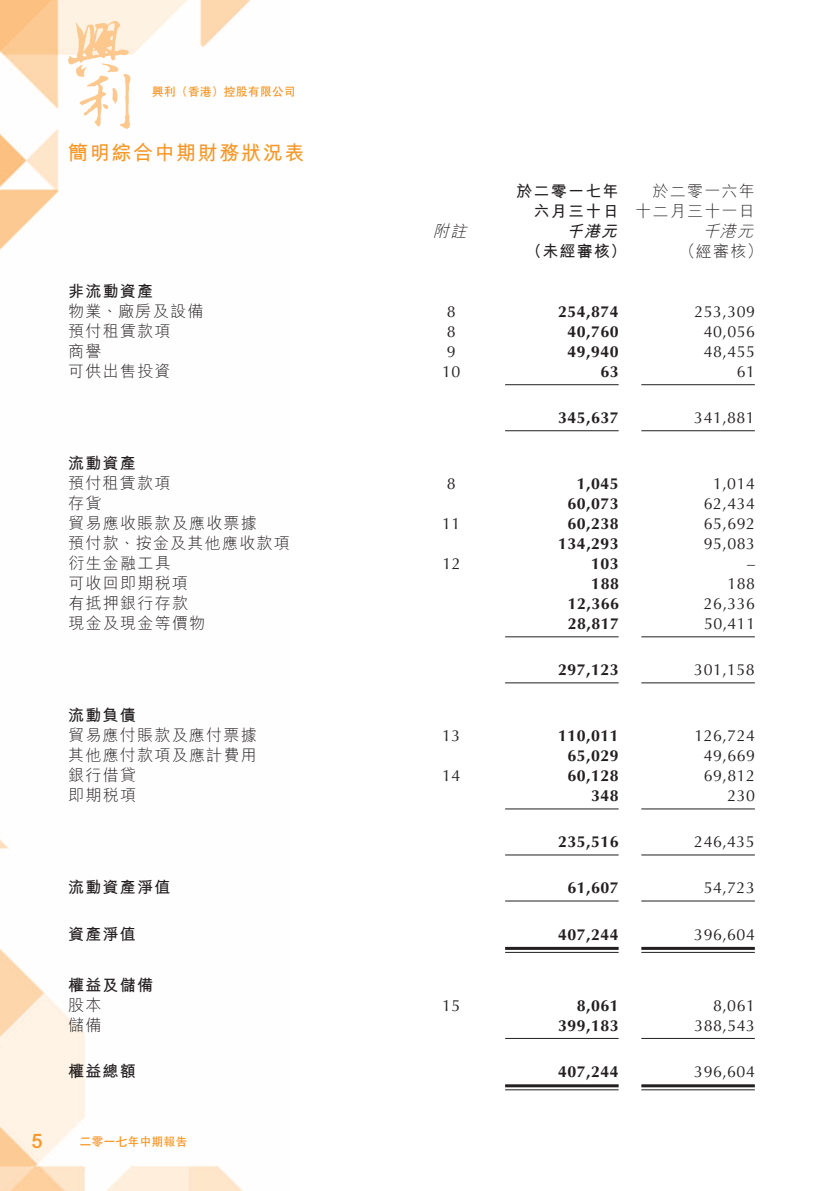
<style>
.page{position:relative;width:840px;height:1191px;background:#fff}
.page>*{position:absolute;margin:0;border:0;box-sizing:border-box;transform-origin:0 0}
.t1{font:700 20px "M Hei HK";letter-spacing:.08em;color:#f79727}
.t2{font:500 20px "Arial MT Std";color:#f79727}
.t3{font:16px "Optima LT Std";letter-spacing:.03em;color:#231f20}
.t4{font:700 16px "Optima LT Std";letter-spacing:.03em;color:#231f20}
.t5{font:300 16px "M Hei HK";letter-spacing:.08em;color:#231f20}
.t6{font:700 16px "M Hei HK";letter-spacing:.08em;color:#231f20}
.t7{font:italic 300 16px "M Hei HK";color:#231f20}
.t8{font:italic 700 16px "M Hei HK";color:#231f20}
.t9{font:700 12px "C Hei 2 HK";color:#f79727}
</style>
<div class="page">
<img style="left:0;top:0;width:251px;height:1191px">
<svg style="left:67px;top:21px;width:64px;height:108px"></svg>
<hr style="left:505px;top:384px;width:113px;height:1px;background:#231f20">
<hr style="left:641px;top:384px;width:113px;height:1px;background:#231f20">
<hr style="left:505px;top:430px;width:113px;height:1px;background:#231f20">
<hr style="left:641px;top:430px;width:113px;height:1px;background:#231f20">
<hr style="left:505px;top:636px;width:113px;height:1px;background:#231f20">
<hr style="left:641px;top:636px;width:113px;height:1px;background:#231f20">
<hr style="left:505px;top:682px;width:113px;height:1px;background:#231f20">
<hr style="left:641px;top:682px;width:113px;height:1px;background:#231f20">
<hr style="left:505px;top:808px;width:113px;height:1px;background:#231f20">
<hr style="left:641px;top:808px;width:113px;height:1px;background:#231f20">
<hr style="left:505px;top:854px;width:113px;height:1px;background:#231f20">
<hr style="left:641px;top:854px;width:113px;height:1px;background:#231f20">
<hr style="left:505px;top:900px;width:113px;height:1px;background:#231f20">
<hr style="left:641px;top:900px;width:113px;height:1px;background:#231f20">
<hr style="left:505px;top:947px;width:113px;height:3px;background:#231f20">
<hr style="left:505px;top:952px;width:113px;height:1px;background:#231f20">
<hr style="left:641px;top:947px;width:113px;height:3px;background:#231f20">
<hr style="left:641px;top:952px;width:113px;height:1px;background:#231f20">
<hr style="left:505px;top:1038px;width:113px;height:1px;background:#231f20">
<hr style="left:641px;top:1038px;width:113px;height:1px;background:#231f20">
<hr style="left:505px;top:1084px;width:113px;height:3px;background:#231f20">
<hr style="left:505px;top:1089px;width:113px;height:1px;background:#231f20">
<hr style="left:641px;top:1084px;width:113px;height:3px;background:#231f20">
<hr style="left:641px;top:1089px;width:113px;height:1px;background:#231f20">
<p class="t9" style="left:152px;top:83px;width:145px">興利（香港）控股有限公司</p>
<p class="t1" style="left:68px;top:138px;width:238px">簡明綜合中期財務狀況表</p>
<p class="t6" style="left:68px;top:280px;width:86px">非流動資產</p>
<p class="t5" style="left:68px;top:300px;width:137px">物業、廠房及設備</p>
<p class="t5" style="left:68px;top:320px;width:104px">預付租賃款項</p>
<p class="t5" style="left:68px;top:340px;width:35px">商譽</p>
<p class="t5" style="left:68px;top:360px;width:104px">可供出售投資</p>
<p class="t6" style="left:68px;top:452px;width:69px">流動資產</p>
<p class="t5" style="left:68px;top:472px;width:104px">預付租賃款項</p>
<p class="t5" style="left:68px;top:492px;width:35px">存貨</p>
<p class="t5" style="left:68px;top:512px;width:190px">貿易應收賬款及應收票據</p>
<p class="t5" style="left:68px;top:532px;width:223px">預付款、按金及其他應收款項</p>
<p class="t5" style="left:68px;top:552px;width:104px">衍生金融工具</p>
<p class="t5" style="left:68px;top:572px;width:121px">可收回即期稅項</p>
<p class="t5" style="left:68px;top:592px;width:121px">有抵押銀行存款</p>
<p class="t5" style="left:68px;top:612px;width:138px">現金及現金等價物</p>
<p class="t6" style="left:68px;top:704px;width:69px">流動負債</p>
<p class="t5" style="left:68px;top:724px;width:190px">貿易應付賬款及應付票據</p>
<p class="t5" style="left:68px;top:744px;width:190px">其他應付款項及應計費用</p>
<p class="t5" style="left:68px;top:764px;width:69px">銀行借貸</p>
<p class="t5" style="left:68px;top:784px;width:69px">即期稅項</p>
<p class="t2" style="left:31px;top:1129px;width:13px">5</p>
<p class="t6" style="left:68px;top:876px;width:104px">流動資產淨值</p>
<p class="t6" style="left:68px;top:922px;width:69px">資產淨值</p>
<p class="t6" style="left:68px;top:973px;width:86px">權益及儲備</p>
<p class="t5" style="left:68px;top:993px;width:35px">股本</p>
<p class="t5" style="left:68px;top:1013px;width:35px">儲備</p>
<p class="t6" style="left:68px;top:1059px;width:69px">權益總額</p>
<p class="t9" style="left:79px;top:1132px;width:109px">二零一七年中期報告</p>
<p class="t6" style="left:516px;top:180px;width:104px">於二零一七年</p>
<p class="t5" style="left:652px;top:180px;width:104px">於二零一六年</p>
<p class="t6" style="left:533px;top:200px;width:86px">六月三十日</p>
<p class="t5" style="left:635px;top:200px;width:121px">十二月三十一日</p>
<p class="t7" style="left:432px;top:220px;width:40px">附註</p>
<p class="t8" style="left:566px;top:220px;width:58px">千港元</p>
<p class="t7" style="left:702px;top:220px;width:58px">千港元</p>
<p class="t6" style="left:525px;top:240px;width:102px">（未經審核）</p>
<p class="t5" style="left:679px;top:240px;width:85px">（經審核(</p>
<p class="t3" style="left:446px;top:302px;width:10px">8</p>
<p class="t4" style="left:558px;top:302px;width:62px">254,874</p>
<p class="t3" style="left:694px;top:302px;width:62px">253,309</p>
<p class="t3" style="left:446px;top:322px;width:10px">8</p>
<p class="t4" style="left:567px;top:322px;width:53px">40,760</p>
<p class="t3" style="left:703px;top:322px;width:53px">40,056</p>
<p class="t3" style="left:446px;top:342px;width:10px">9</p>
<p class="t4" style="left:567px;top:342px;width:53px">49,940</p>
<p class="t3" style="left:703px;top:342px;width:53px">48,455</p>
<p class="t3" style="left:442px;top:362px;width:20px">10</p>
<p class="t4" style="left:600px;top:362px;width:20px">63</p>
<p class="t3" style="left:736px;top:362px;width:20px">61</p>
<p class="t4" style="left:557px;top:408px;width:62px">345,637</p>
<p class="t3" style="left:694px;top:408px;width:62px">341,881</p>
<p class="t3" style="left:446px;top:474px;width:10px">8</p>
<p class="t4" style="left:576px;top:474px;width:43px">1,045</p>
<p class="t3" style="left:712px;top:474px;width:43px">1,014</p>
<p class="t4" style="left:567px;top:494px;width:53px">60,073</p>
<p class="t3" style="left:703px;top:494px;width:53px">62,434</p>
<p class="t3" style="left:442px;top:514px;width:20px">11</p>
<p class="t4" style="left:567px;top:514px;width:53px">60,238</p>
<p class="t3" style="left:703px;top:514px;width:53px">65,692</p>
<p class="t4" style="left:558px;top:534px;width:62px">134,293</p>
<p class="t3" style="left:703px;top:534px;width:53px">95,083</p>
<p class="t3" style="left:442px;top:554px;width:20px">12</p>
<p class="t4" style="left:591px;top:554px;width:29px">103</p>
<p class="t3" style="left:746px;top:554px;width:9px">–</p>
<p class="t4" style="left:591px;top:574px;width:29px">188</p>
<p class="t3" style="left:727px;top:574px;width:29px">188</p>
<p class="t4" style="left:567px;top:594px;width:53px">12,366</p>
<p class="t3" style="left:703px;top:594px;width:53px">26,336</p>
<p class="t4" style="left:567px;top:614px;width:53px">28,817</p>
<p class="t3" style="left:703px;top:614px;width:53px">50,411</p>
<p class="t4" style="left:557px;top:660px;width:62px">297,123</p>
<p class="t3" style="left:694px;top:660px;width:62px">301,158</p>
<p class="t3" style="left:442px;top:726px;width:20px">13</p>
<p class="t4" style="left:558px;top:726px;width:62px">110,011</p>
<p class="t3" style="left:694px;top:726px;width:62px">126,724</p>
<p class="t4" style="left:567px;top:746px;width:53px">65,029</p>
<p class="t3" style="left:703px;top:746px;width:53px">49,669</p>
<p class="t3" style="left:442px;top:766px;width:20px">14</p>
<p class="t4" style="left:567px;top:766px;width:53px">60,128</p>
<p class="t3" style="left:703px;top:766px;width:53px">69,812</p>
<p class="t4" style="left:591px;top:786px;width:29px">348</p>
<p class="t3" style="left:727px;top:786px;width:29px">230</p>
<p class="t4" style="left:557px;top:832px;width:62px">235,516</p>
<p class="t3" style="left:694px;top:832px;width:62px">246,435</p>
<p class="t4" style="left:567px;top:878px;width:53px">61,607</p>
<p class="t3" style="left:703px;top:878px;width:53px">54,723</p>
<p class="t4" style="left:557px;top:924px;width:62px">407,244</p>
<p class="t3" style="left:694px;top:924px;width:62px">396,604</p>
<p class="t3" style="left:442px;top:996px;width:20px">15</p>
<p class="t4" style="left:576px;top:996px;width:43px">8,061</p>
<p class="t3" style="left:712px;top:996px;width:43px">8,061</p>
<p class="t4" style="left:558px;top:1016px;width:62px">399,183</p>
<p class="t3" style="left:694px;top:1016px;width:62px">388,543</p>
<p class="t4" style="left:557px;top:1062px;width:62px">407,244</p>
<p class="t3" style="left:694px;top:1062px;width:62px">396,604</p>
</div>
